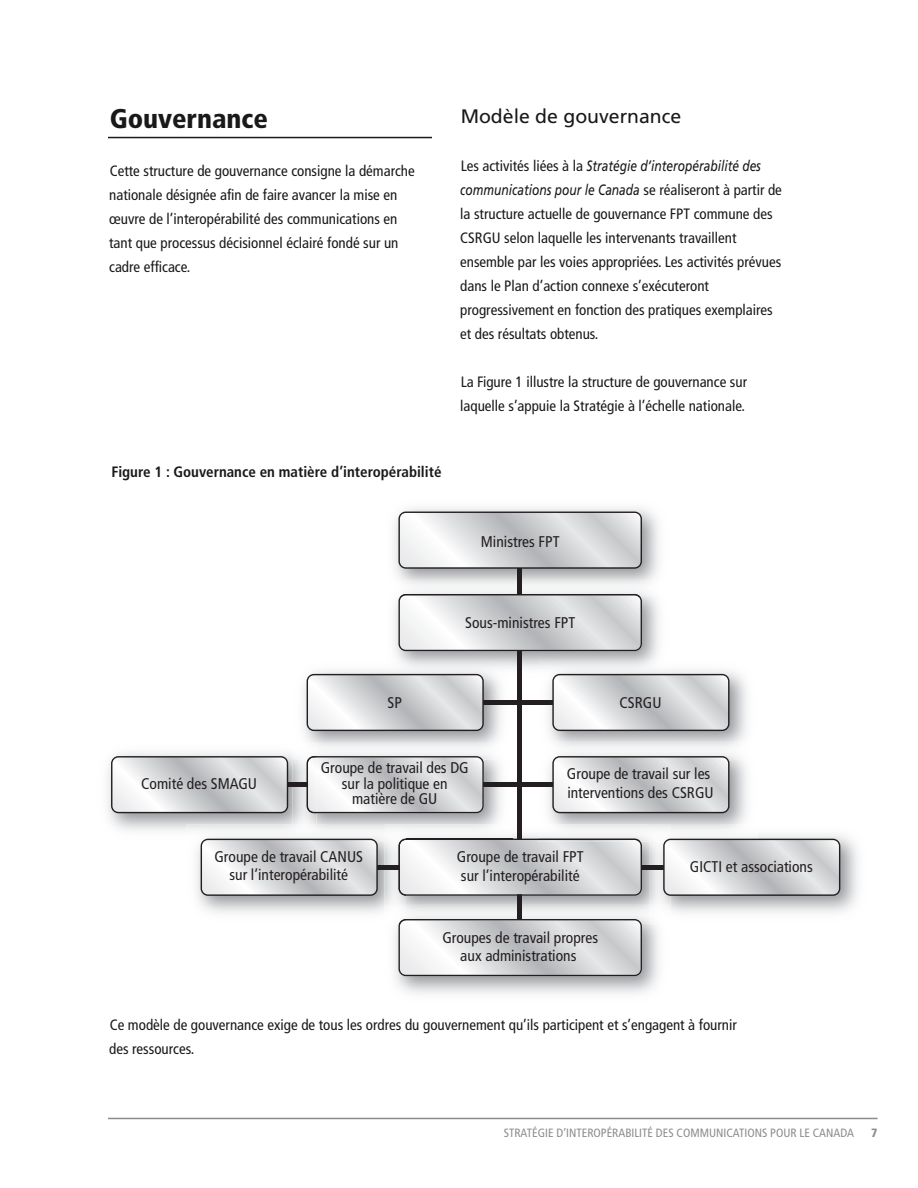
<style>
.page{position:relative;width:918px;height:1188px;background:#fff}
.page>*{position:absolute;margin:0;border:0;box-sizing:border-box;transform-origin:0 0}
.t1{font:900 condensed 27px "Frutiger";color:#191919}
.t2{font:19.5px "Frutiger";color:#191919}
.t3{font:condensed 15.45px/18.6px "Frutiger";color:#231f20;text-align:center}
.t4{font:condensed 15px/24px "Frutiger";color:#191919}
.t5{font:700 condensed 15px "Frutiger";color:#191919}
.t6{font:condensed 12px "Frutiger";color:#8c8c8c}
.t7{font:900 condensed 12px "Frutiger";color:#8c8c8c}
.s1{font-style:italic;font-stretch:normal}
</style>
<div class="page">
<hr style="left:108px;top:1118px;width:770px;height:1px;background:#8c8c8c">
<hr style="left:108px;top:137px;width:324px;height:1px;background:#191919">
<hr style="left:483px;top:700px;width:70px;height:4px;background:#231f20">
<hr style="left:483px;top:783px;width:70px;height:4px;background:#231f20">
<img style="left:394px;top:597px;width:265px;height:82px">
<svg style="left:398px;top:597px;width:244px;height:54px"></svg>
<img style="left:394px;top:507px;width:265px;height:73px">
<img style="left:403px;top:580px;width:248px;height:17px">
<img style="left:400px;top:594px;width:241px;height:3px">
<svg style="left:398px;top:512px;width:244px;height:57px"></svg>
<img style="left:196px;top:824px;width:453px;height:100px">
<img style="left:517px;top:905px;width:4px;height:14px">
<hr style="left:517px;top:569px;width:4px;height:25px;background:#231f20">
<hr style="left:517px;top:650px;width:4px;height:189px;background:#231f20">
<img style="left:303px;top:670px;width:209px;height:72px">
<img style="left:484px;top:700px;width:28px;height:4px">
<img style="left:384px;top:660px;width:128px;height:19px">
<svg style="left:307px;top:674px;width:177px;height:57px"></svg>
<img style="left:538px;top:670px;width:209px;height:72px">
<img style="left:538px;top:700px;width:14px;height:4px">
<img style="left:538px;top:660px;width:132px;height:19px">
<svg style="left:552px;top:674px;width:178px;height:57px"></svg>
<img style="left:316px;top:742px;width:196px;height:83px">
<img style="left:484px;top:783px;width:28px;height:4px">
<img style="left:384px;top:824px;width:128px;height:15px">
<svg style="left:316px;top:756px;width:168px;height:57px"></svg>
<img style="left:538px;top:759px;width:209px;height:83px">
<img style="left:538px;top:783px;width:14px;height:4px">
<svg style="left:552px;top:756px;width:178px;height:57px"></svg>
<img style="left:107px;top:742px;width:209px;height:100px">
<img style="left:292px;top:783px;width:15px;height:4px">
<img style="left:307px;top:756px;width:9px;height:57px">
<svg style="left:111px;top:756px;width:181px;height:57px"></svg>
<hr style="left:641px;top:865px;width:23px;height:4px;background:#231f20">
<img style="left:384px;top:865px;width:14px;height:4px">
<img style="left:384px;top:905px;width:22px;height:14px">
<svg style="left:384px;top:919px;width:258px;height:57px"></svg>
<svg style="left:398px;top:839px;width:244px;height:66px"></svg>
<svg style="left:201px;top:839px;width:183px;height:57px"></svg>
<img style="left:649px;top:825px;width:209px;height:88px">
<img style="left:649px;top:905px;width:21px;height:19px">
<img style="left:649px;top:865px;width:14px;height:4px">
<svg style="left:663px;top:839px;width:177px;height:57px"></svg>
<h1 class="t1" style="left:110px;top:108px;width:160px">Gouvernance</h1>
<p class="t4" style="left:109px;top:160px;width:307px">Cette structure de gouvernance consigne la démarche nationale désignée afin de faire avancer la mise en œuvre de l’interopérabilité des communications en tant que processus décisionnel éclairé fondé sur un cadre efficace.</p>
<h2 class="t2" style="left:461px;top:108px;width:222px">Modèle de gouvernance</h2>
<p class="t4" style="left:460px;top:155px;width:323px">Les activités liées à la <span class="s1">Stratégie d’interopérabilité des communications pour le Canada</span> se réaliseront à partir de la structure actuelle de gouvernance FPT commune des CSRGU selon laquelle les intervenants travaillent ensemble par les voies appropriées. Les activités prévues dans le Plan d’action connexe s’exécuteront progressivement en fonction des pratiques exemplaires et des résultats obtenus.</p>
<p class="t4" style="left:460px;top:371px;width:288px">La Figure 1 illustre la structure de gouvernance sur laquelle s’appuie la Stratégie à l’échelle nationale.</p>
<p class="t5" style="left:111px;top:466px;width:332px">Figure 1 : Gouvernance en matière d’interopérabilité</p>
<p class="t3" style="left:481px;top:533px;width:80px">Ministres FPT</p>
<p class="t3" style="left:465px;top:614px;width:112px">Sous-ministres FPT</p>
<p class="t3" style="left:141px;top:775px;width:117px">Comité des SMAGU</p>
<p class="t3" style="left:388px;top:695px;width:16px">SP</p>
<p class="t3" style="left:620px;top:695px;width:43px">CSRGU</p>
<p class="t3" style="left:321px;top:761px;width:150px;line-height:15.5px">Groupe de travail des DG sur la politique en matière de GU</p>
<p class="t3" style="left:567px;top:766px;width:148px;text-align:left">Groupe de travail sur les interventions des CSRGU</p>
<p class="t3" style="left:214px;top:848px;width:150px">Groupe de travail CANUS sur l’interopérabilité</p>
<p class="t3" style="left:690px;top:858px;width:124px">GICTI et associations</p>
<p class="t3" style="left:457px;top:849px;width:128px;text-align:left">Groupe de travail FPT sur l’interopérabilité</p>
<p class="t3" style="left:442px;top:929px;width:157px">Groupes de travail propres aux administrations</p>
<p class="t4" style="left:109px;top:1014px;width:629px">Ce modèle de gouvernance exige de tous les ordres du gouvernement qu’ils participent et s’engagent à fournir des ressources.</p>
<p class="t6" style="left:504px;top:1128px;width:352px">STRATÉGIE D’INTEROPÉRABILITÉ DES COMMUNICATIONS POUR LE CANADA</p>
<p class="t7" style="left:871px;top:1128px;width:8px">7</p>
</div>
